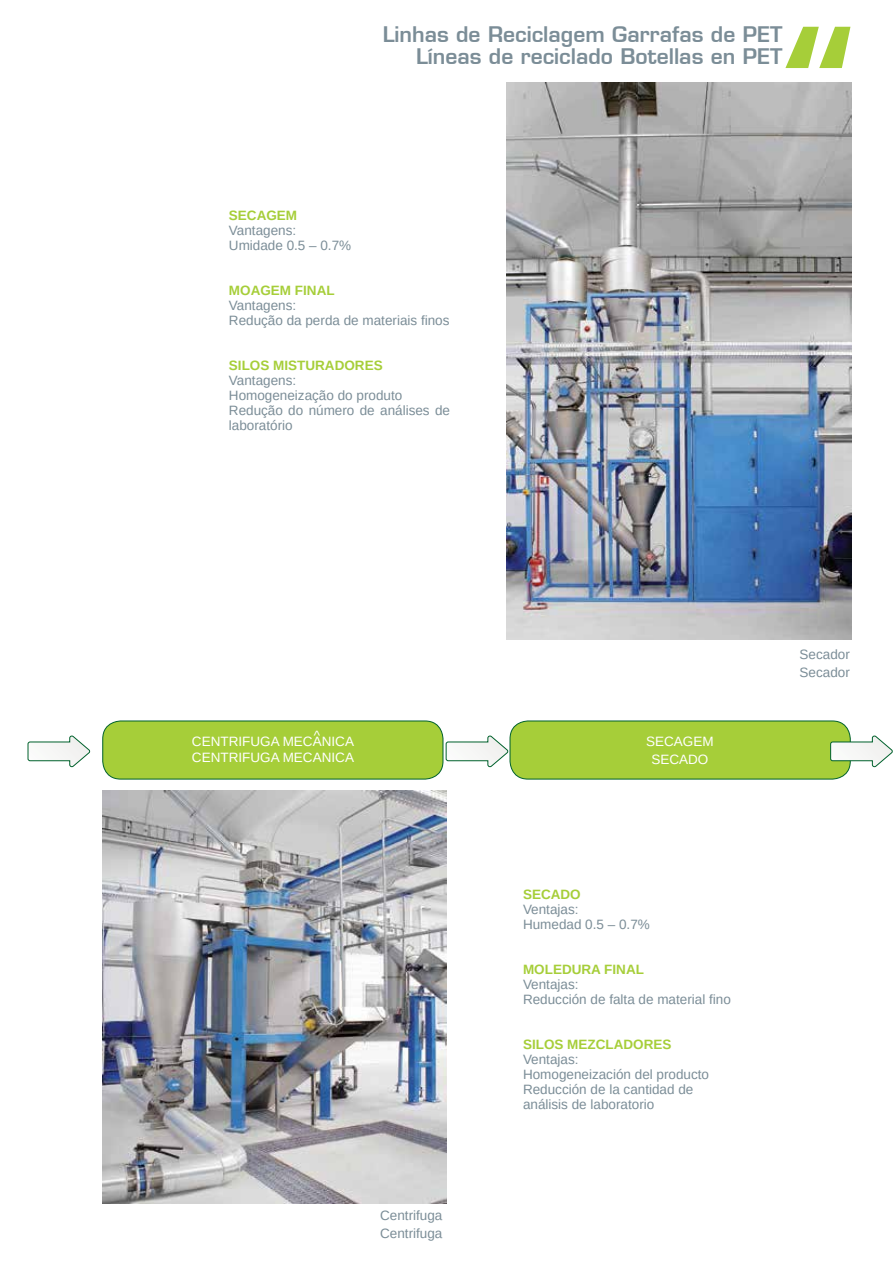
<style>
.page{position:relative;width:893px;height:1263px;background:#fff}
.page>*{position:absolute;margin:0;border:0;box-sizing:border-box;transform-origin:0 0}
.t1{font:600 21px/21px "Eurostile";color:#7b8d97;text-align:right}
.t2{font:13.5px/15px "Liberation Sans";color:#7b8d97}
.t3{font:700 13.5px "Liberation Sans";color:#a6ce39}
.t4{font:13.5px/16.2px "Liberation Sans";color:#fff}
</style>
<div class="page">
<div style="left:103px;top:721px;width:340px;height:58px;background:#a6ce39;border-radius:18px"></div>
<div style="left:103px;top:721px;width:340px;height:58px;border:1px solid #00612c;border-radius:18px"></div>
<div style="left:510px;top:721px;width:340px;height:58px;background:#a6ce39;border-radius:18px"></div>
<div style="left:510px;top:721px;width:340px;height:58px;border:1px solid #00612c;border-radius:18px"></div>
<img style="left:102px;top:791px;width:344px;height:412px">
<svg style="left:27px;top:735px;width:63px;height:32px"></svg>
<svg style="left:445px;top:735px;width:64px;height:32px"></svg>
<img style="left:506px;top:82px;width:346px;height:557px">
<svg style="left:830px;top:735px;width:63px;height:32px"></svg>
<svg style="left:785px;top:27px;width:65px;height:41px"></svg>
<h1 class="t1" style="left:383px;top:24px;width:401px">Linhas de Reciclagem Garrafas de PET<br>Líneas de reciclado Botellas en PET</h1>
<p class="t3" style="left:229px;top:206px;width:10px">SEC</p>
<p class="t3" style="left:257px;top:206px;width:21px">AGEM</p>
<p class="t2" style="left:229px;top:222px;width:124px">Vantagens:<br>Umidade 0.5 – 0.7%</p>
<p class="t3" style="left:229px;top:281px;width:43px">MOAGEM</p>
<p class="t3" style="left:295px;top:281px;width:40px">FINAL</p>
<p class="t2" style="left:229px;top:297px;width:222px">Vantagens:<br>Redução da perda de materiais finos</p>
<p class="t3" style="left:229px;top:356px;width:9px">SILOS</p>
<p class="t3" style="left:273px;top:356px;width:72px">MISTURADORES</p>
<p class="t2" style="left:229px;top:372px;width:223px">Vantagens:<br>Homogeneização do produto<br>Redução do número de análises de laboratório</p>
<p class="t4" style="left:314px;top:727px;width:8px">^</p>
<p class="t4" style="left:192px;top:733px;width:164px">CENTRIFUGA MECANICA<br>CENTRIFUGA MECANICA</p>
<p class="t4" style="left:646px;top:732px;width:69px;line-height:18px;text-align:center">SECAGEM<br>SECADO</p>
<p class="t2" style="left:380px;top:1206px;width:64px;line-height:18px">Centrifuga<br>Centrifuga</p>
<p class="t3" style="left:523px;top:885px;width:10px">SEC</p>
<p class="t3" style="left:551px;top:885px;width:21px">ADO</p>
<p class="t2" style="left:523px;top:902px;width:128px">Ventajas:<br>Humedad 0.5 – 0.7%</p>
<p class="t3" style="left:523px;top:960px;width:11px">MOLED</p>
<p class="t3" style="left:572px;top:960px;width:72px">URA FINAL</p>
<p class="t2" style="left:523px;top:977px;width:209px">Ventajas:<br>Reducción de falta de material fino</p>
<p class="t3" style="left:523px;top:1035px;width:9px">SILOS</p>
<p class="t3" style="left:567px;top:1035px;width:67px">MEZCLADORES</p>
<p class="t2" style="left:523px;top:1052px;width:188px">Ventajas:<br>Homogeneización del producto<br>Reducción de la cantidad de análisis de laboratorio</p>
<p class="t2" style="left:800px;top:645px;width:52px;line-height:18px">Secador<br>Secador</p>
</div>
